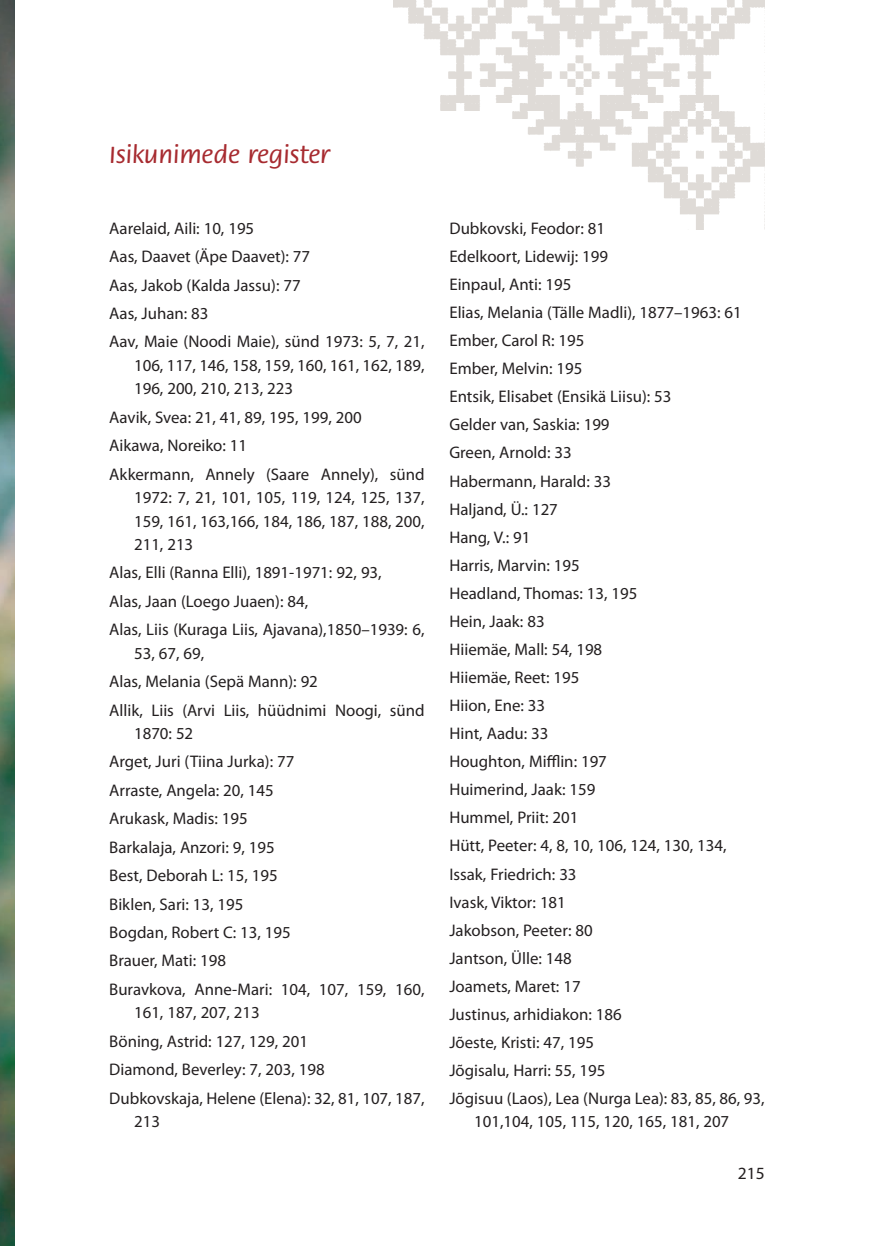
<style>
.page{position:relative;width:874px;height:1246px;background:#fff}
.page>*{position:absolute;margin:0;border:0;box-sizing:border-box;transform-origin:0 0}
.t1{font:500 25.72px "Flora Std";color:#a72b30}
.t2{font:17.15px "Myriad Pro";color:#231f20}
.t3{font:16.8px/28px "Myriad Pro";color:#231f20}
</style>
<div class="page">
<img style="left:393px;top:0;width:371px;height:229px">
<img style="left:0;top:0;width:15px;height:1245px">
<h1 class="t1" style="left:109px;top:142px;width:222px">Isikunimede register</h1>
<p class="t3" style="left:109px;top:214px;width:317px">Aarelaid, Aili: 10, 195<br>Aas, Daavet (Äpe Daavet): 77<br>Aas, Jakob (Kalda Jassu): 77<br>Aas, Juhan: 83<br>Aav, Maie (Noodi Maie), sünd 1973: 5, 7, 21,</p>
<p class="t3" style="left:134px;top:353px;width:292px;line-height:23.4px">106, 117, 146, 158, 159, 160, 161, 162, 189,<br>196, 200, 210, 213, 223</p>
<p class="t3" style="left:109px;top:402px;width:316px">Aavik, Svea: 21, 41, 89, 195, 199, 200<br>Aikawa, Noreiko: 11<br>Akkermann, Annely (Saare Annely), sünd</p>
<p class="t3" style="left:134px;top:485px;width:292px;line-height:23.4px;text-align:justify">1972: 7, 21, 101, 105, 119, 124, 125, 137, 159, 161, 163,166, 184, 186, 187, 188, 200, 211, 213</p>
<p class="t3" style="left:109px;top:558px;width:316px">Alas, Elli (Ranna Elli), 1891-1971: 92, 93,<br>Alas, Jaan (Loego Juaen): 84,<br>Alas, Liis (Kuraga Liis, Ajavana),1850–1939: 6,</p>
<p class="t3" style="left:109px;top:638px;width:316px;text-indent:25px">53, 67, 69,<br>Alas, Melania (Sepä Mann): 92<br>Allik, Liis (Arvi Liis, hüüdnimi Noogi, sünd</p>
<p class="t3" style="left:109px;top:718px;width:316px;text-indent:25px">1870: 52<br>Arget, Juri (Tiina Jurka): 77<br>Arraste, Angela: 20, 145<br>Arukask, Madis: 195<br>Barkalaja, Anzori: 9, 195<br>Best, Deborah L: 15, 195<br>Biklen, Sari: 13, 195<br>Bogdan, Robert C: 13, 195<br>Brauer, Mati: 198<br>Buravkova, Anne-Mari: 104, 107, 159, 160,</p>
<p class="t3" style="left:109px;top:997px;width:316px;text-indent:25px">161, 187, 207, 213<br>Böning, Astrid: 127, 129, 201<br>Diamond, Beverley: 7, 203, 198<br>Dubkovskaja, Helene (Elena): 32, 81, 107, 187,</p>
<p class="t3" style="left:134px;top:1106px;width:27px">213</p>
<p class="t3" style="left:449px;top:214px;width:316px">Dubkovski, Feodor: 81<br>Edelkoort, Lidewij: 199<br>Einpaul, Anti: 195<br>Elias, Melania (Tälle Madli), 1877–1963: 61<br>Ember, Carol R: 195<br>Ember, Melvin: 195<br>Entsik, Elisabet (Ensikä Liisu): 53<br>Gelder van, Saskia: 199<br>Green, Arnold: 33<br>Habermann, Harald: 33<br>Haljand, Ü.: 127<br>Hang, V.: 91<br>Harris, Marvin: 195<br>Headland, Thomas: 13, 195<br>Hein, Jaak: 83<br>Hiiemäe, Mall: 54, 198<br>Hiiemäe, Reet: 195<br>Hiion, Ene: 33<br>Hint, Aadu: 33<br>Houghton, Mi-in: 197<br>Huimerind, Jaak: 159<br>Hummel, Priit: 201<br>Hütt, Peeter: 4, 8, 10, 106, 124, 130, 134,<br>Issak, Friedrich: 33<br>Ivask, Viktor: 181<br>Jakobson, Peeter: 80<br>Jantson, Ülle: 148<br>Joamets, Maret: 17<br>Justinus, arhidiakon: 186<br>Jõeste, Kristi: 47, 195<br>Jõgisalu, Harri: 55, 195<br>Jõgisuu (Laos), Lea (Nurga Lea): 83, 85, 86, 93,</p>
<p class="t3" style="left:474px;top:1106px;width:256px">101,104, 105, 115, 120, 165, 181, 207</p>
<p class="t2" style="left:737px;top:1162px;width:29px">215</p>
</div>
